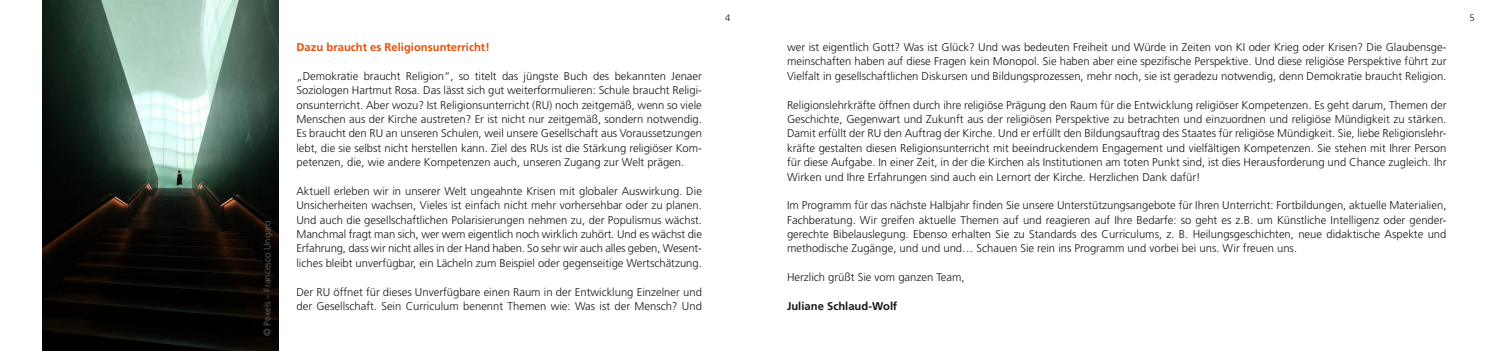
<style>
.page{position:relative;width:1489px;height:351px;background:#fff}
.page>*{position:absolute;margin:0;border:0;box-sizing:border-box;transform-origin:0 0}
.t1{font:300 11.25px/14.4px "Frutiger LT Pro";color:#181716;text-align:justify}
.t2{font:700 11.25px "Frutiger LT Pro";color:#e94c05}
.t3{font:700 11.25px "Frutiger LT Pro";color:#181716}
.t4{font:300 9.38px "Frutiger LT Pro";color:#6e6e6e}
.t5{font:300 9.38px "Frutiger LT Pro";color:#181716}
</style>
<div class="page">
<img style="left:43px;top:0;width:236px;height:351px">
<p class="t4" style="left:262px;top:335px;width:117px;rotate:-90deg">© Pexels – Francesco Ungaro</p>
<p class="t2" style="left:296px;top:40px;width:195px">Dazu braucht es Religionsunterricht!</p>
<p class="t1" style="left:296px;top:69px;width:407px">„Demokratie braucht Religion“, so titelt das jüngste Buch des bekannten Jenaer Soziologen Hartmut Rosa. Das lässt sich gut weiterformulieren: Schule braucht Religi&shy;onsunterricht. Aber wozu? Ist Religionsunterricht (RU) noch zeitgemäß, wenn so viele Menschen aus der Kirche austreten? Er ist nicht nur zeitgemäß, sondern notwendig.<br>Es braucht den RU an unseren Schulen, weil unsere Gesellschaft aus Voraussetzungen lebt, die sie selbst nicht herstellen kann. Ziel des RUs ist die Stärkung religiöser Kom&shy;petenzen, die, wie andere Kompetenzen auch, unseren Zugang zur Welt prägen.</p>
<p class="t1" style="left:296px;top:184px;width:407px">Aktuell erleben wir in unserer Welt ungeahnte Krisen mit globaler Auswirkung. Die Unsicherheiten wachsen, Vieles ist einfach nicht mehr vorhersehbar oder zu planen.<br>Und auch die gesellschaftlichen Polarisierungen nehmen zu, der Populismus wächst.<br>Manchmal fragt man sich, wer wem eigentlich noch wirklich zuhört. Und es wächst die Erfahrung, dass wir nicht alles in der Hand haben. So sehr wir auch alles geben, Wesent&shy;liches bleibt unverfügbar, ein Lächeln zum Beispiel oder gegenseitige Wertschätzung.</p>
<p class="t1" style="left:296px;top:284px;width:407px">Der RU öffnet für dieses Unverfügbare einen Raum in der Entwicklung Einzelner und der Gesellschaft. Sein Curriculum benennt Themen wie: Was ist der Mensch? Und</p>
<p class="t5" style="left:725px;top:13px;width:7px">4</p>
<p class="t5" style="left:1469px;top:13px;width:7px">5</p>
<p class="t1" style="left:787px;top:40px;width:661px">wer ist eigentlich Gott? Was ist Glück? Und was bedeuten Freiheit und Würde in Zeiten von KI oder Krieg oder Krisen? Die Glaubensge&shy;meinschaften haben auf diese Fragen kein Monopol. Sie haben aber eine spezifische Perspektive. Und diese religiöse Perspektive führt zur Vielfalt in gesellschaftlichen Diskursen und Bildungsprozessen, mehr noch, sie ist geradezu notwendig, denn Demokratie braucht Religion.</p>
<p class="t1" style="left:787px;top:98px;width:661px">Religionslehrkräfte öffnen durch ihre religiöse Prägung den Raum für die Entwicklung religiöser Kompetenzen. Es geht darum, Themen der Geschichte, Gegenwart und Zukunft aus der religiösen Perspektive zu betrachten und einzuordnen und religiöse Mündigkeit zu stärken.<br>Damit erfüllt der RU den Auftrag der Kirche. Und er erfüllt den Bildungsauftrag des Staates für religiöse Mündigkeit. Sie, liebe Religionslehr&shy;kräfte gestalten diesen Religionsunterricht mit beeindruckendem Engagement und vielfältigen Kompetenzen. Sie stehen mit Ihrer Person für diese Aufgabe. In einer Zeit, in der die Kirchen als Institutionen am toten Punkt sind, ist dies Herausforderung und Chance zugleich. Ihr Wirken und Ihre Erfahrungen sind auch ein Lernort der Kirche. Herzlichen Dank dafür!</p>
<p class="t1" style="left:787px;top:198px;width:661px">Im Programm für das nächste Halbjahr finden Sie unsere Unterstützungsangebote für Ihren Unterricht: Fortbildungen, aktuelle Materialien, Fachberatung. Wir greifen aktuelle Themen auf und reagieren auf Ihre Bedarfe: so geht es z.B. um Künstliche Intelligenz oder gender&shy;gerechte Bibelauslegung. Ebenso erhalten Sie zu Standards des Curriculums, z. B. Heilungsgeschichten, neue didaktische Aspekte und methodische Zugänge, und und und… Schauen Sie rein ins Programm und vorbei bei uns. Wir freuen uns.</p>
<p class="t1" style="left:787px;top:270px;width:179px">Herzlich grüßt Sie vom ganzen Team,</p>
<p class="t3" style="left:787px;top:299px;width:112px">Juliane Schlaud-Wolf</p>
</div>
